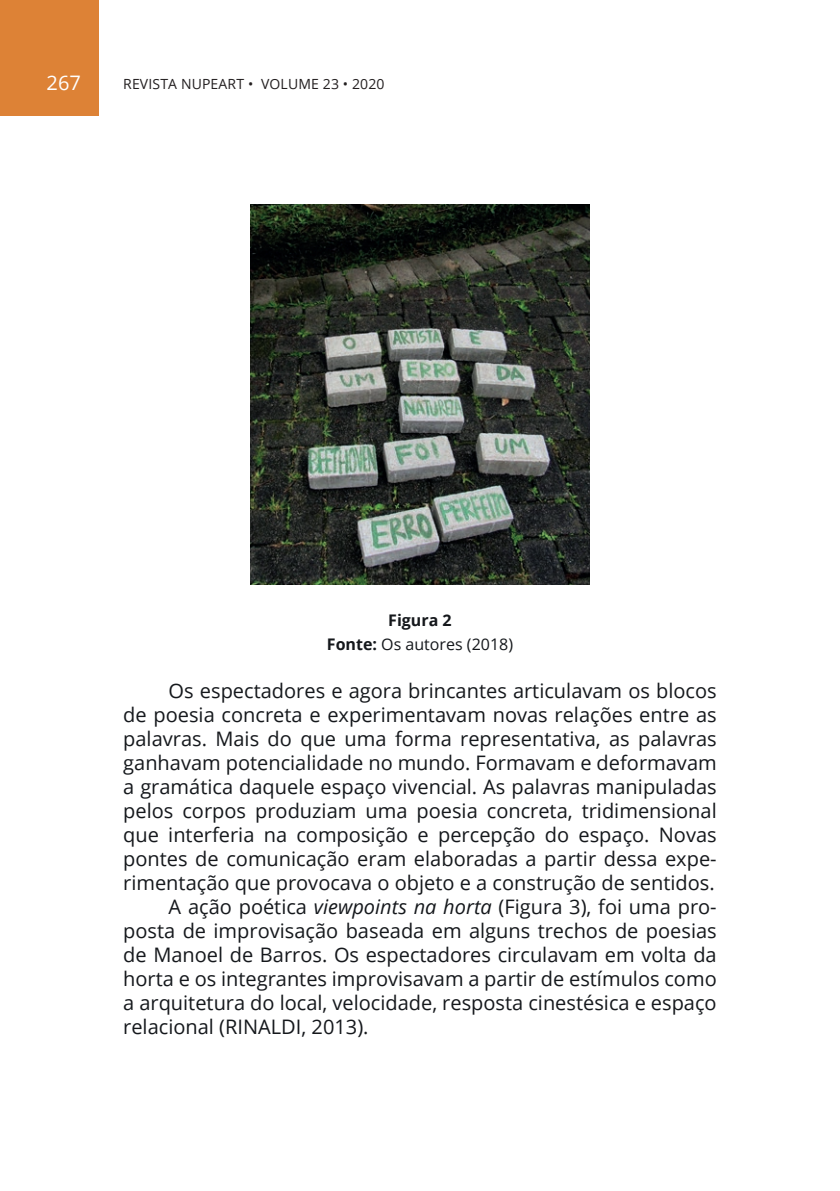
<style>
.page{position:relative;width:840px;height:1191px;background:#fff}
.page>*{position:absolute;margin:0;border:0;box-sizing:border-box;transform-origin:0 0}
.t1{font:20px "Open Sans";color:#15181c}
.t2{font:20px "Open Sans";color:#fff}
.t3{font:16px/24px "Open Sans";color:#15181c;text-align:center}
.t4{font:14px "Open Sans";letter-spacing:.01em;color:#231f20}
.s1{font-weight:700}
.s2{font-style:italic}
</style>
<div class="page">
<div style="left:0;top:0;width:99px;height:115px;background:#dd8236"></div>
<img style="left:250px;top:204px;width:339px;height:380px">
<p class="t2" style="left:47px;top:69px;width:36px">267</p>
<p class="t4" style="left:123px;top:74px;width:263px">REVISTA NUPEART • VOLUME 23 • 2020</p>
<p class="t3" style="left:327px;top:607px;width:187px"><span class="s1">Figura 2<br>Fonte:</span> Os autores (2018)</p>
<p class="t1" style="left:168px;top:677px;width:549px">Os espectadores e agora brincantes articulavam os blocos</p>
<p class="t1" style="left:123px;top:701px;width:594px">de poesia concreta e experimentavam novas relações entre as</p>
<p class="t1" style="left:123px;top:725px;width:594px">palavras. Mais do que uma forma representativa, as palavras</p>
<p class="t1" style="left:123px;top:749px;width:594px">ganhavam potencialidade no mundo. Formavam e deformavam</p>
<p class="t1" style="left:123px;top:773px;width:594px">a gramática daquele espaço vivencial. As palavras manipuladas</p>
<p class="t1" style="left:123px;top:797px;width:594px">pelos corpos produziam uma poesia concreta, tridimensional</p>
<p class="t1" style="left:123px;top:821px;width:594px">que interferia na composição e percepção do espaço. Novas</p>
<p class="t1" style="left:123px;top:845px;width:594px">pontes de comunicação eram elaboradas a partir dessa expe-</p>
<p class="t1" style="left:123px;top:869px;width:592px">rimentação que provocava o objeto e a construção de sentidos.</p>
<p class="t1" style="left:168px;top:893px;width:549px">A ação poética <span class="s2">viewpoints na horta</span> (Figura 3), foi uma pro-</p>
<p class="t1" style="left:123px;top:917px;width:594px">posta de improvisação baseada em alguns trechos de poesias</p>
<p class="t1" style="left:123px;top:941px;width:594px">de Manoel de Barros. Os espectadores circulavam em volta da</p>
<p class="t1" style="left:123px;top:965px;width:594px">horta e os integrantes improvisavam a partir de estímulos como</p>
<p class="t1" style="left:123px;top:989px;width:594px">a arquitetura do local, velocidade, resposta cinestésica e espaço</p>
<p class="t1" style="left:123px;top:1013px;width:247px">relacional (RINALDI, 2013).</p>
</div>
